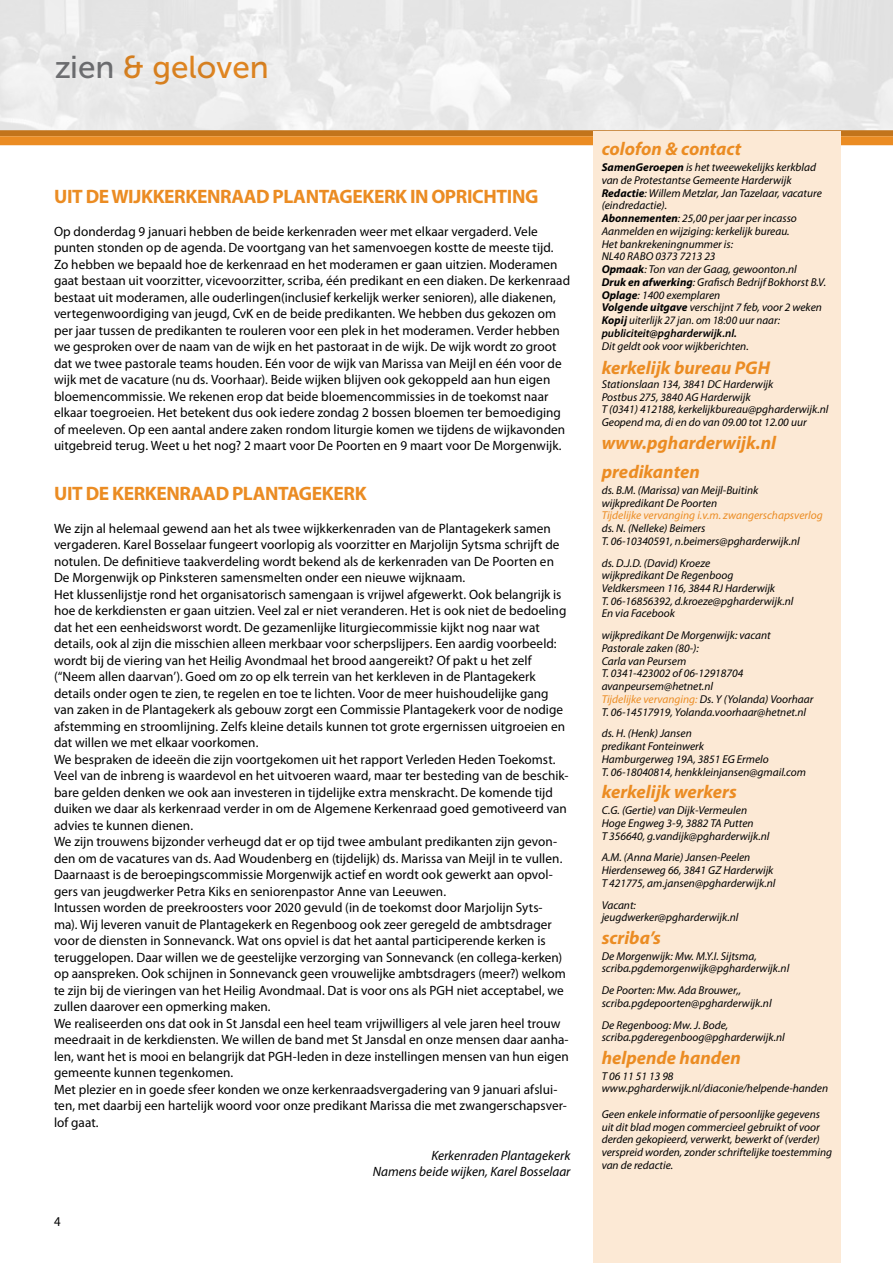
<style>
.page{position:relative;width:893px;height:1263px;background:#fff}
.page>*{position:absolute;margin:0;border:0;box-sizing:border-box;transform-origin:0 0}
.t1{font:31.5px "Museo Sans 500";color:#eb8c23}
.t2{font:700 19.5px "Myriad Pro";letter-spacing:-.02em;color:#eb8c23}
.t3{font:italic 700 18.6px/29.2px "Myriad Pro";color:#eb8c23}
.t4{font:13.5px/16.5px "Myriad Pro";letter-spacing:.005em;color:#000}
.t5{font:italic 13.5px/16.5px "Myriad Pro";letter-spacing:.005em;color:#000;text-align:right}
.t6{font:13.5px "Myriad Pro";letter-spacing:.005em;color:#000;scale:.95 1}
.t7{font:italic 11.4px/12.8px "Myriad Pro";color:#000}
.t8{font:italic 11.4px "Myriad Pro";color:#eb8c23}
.s1{color:#77787b}
.s2{font-weight:700}
.s3{font-weight:600}
.s4{color:#eb8c23}
</style>
<div class="page">
<div style="left:0;top:130px;width:893px;height:6px;background:#c2741b"></div>
<div style="left:0;top:136px;width:893px;height:9px;background:#eb8c23"></div>
<div style="left:593px;top:132px;width:248px;height:1131px;background:#fce9d5"></div>
<h1 class="t1" style="left:54px;top:50px;width:216px"><span class="s1">zien</span> &amp; geloven</h1>
<h2 class="t2" style="left:54px;top:183px;width:298px">UIT DE WIJKKERKENRAAD PLANTAGEKE</h2>
<h2 class="t2" style="left:384px;top:183px;width:154px">RK IN OPRICHTING</h2>
<p class="t4" style="left:54px;top:223px;width:518px">Op donderdag 9 januari hebben de beide kerkenraden weer met elkaar vergaderd. Vele punten stonden op de agenda. De voortgang van het samenvoegen kostte de meeste tijd.<br>Zo hebben we bepaald hoe de kerkenraad en het moderamen er gaan uitzien. Moderamen gaat bestaan uit voorzitter, vicevoorzitter, scriba, één predikant en een diaken. De kerkenraad bestaat uit moderamen, alle ouderlingen(inclusief kerkelijk werker senioren), alle diakenen, vertegenwoordiging van jeugd, CvK en de beide predikanten. We hebben dus gekozen om per jaar tussen de predikanten te rouleren voor een plek in het moderamen. Verder hebben we gesproken over de naam van de wijk en het pastoraat in de wijk. De wijk wordt zo groot dat we twee pastorale teams houden. Eén voor de wijk van Marissa van Meijl en één voor de wijk met de vacature (nu ds. Voorhaar). Beide wijken blijven ook gekoppeld aan hun eigen bloemencommissie. We rekenen erop dat beide bloemencommissies in de toekomst naar elkaar toegroeien. Het betekent dus ook iedere zondag 2 bossen bloemen ter bemoediging of meeleven. Op een aantal andere zaken rondom liturgie komen we tijdens de wijkavonden uitgebreid terug. Weet u het nog? 2 maart voor De Poorten en 9 maart voor De Morgenwijk.</p>
<h2 class="t2" style="left:54px;top:480px;width:257px">UIT DE KERKENRAAD PLANTAGEKE</h2>
<h2 class="t2" style="left:343px;top:480px;width:23px">RK</h2>
<p class="t4" style="left:54px;top:520px;width:516px">We zijn al helemaal gewend aan het als twee wijkkerkenraden van de Plantagekerk samen vergaderen. Karel Bosselaar fungeert voorlopig als voorzitter en Marjolijn Sytsma schrijft de notulen. De definitieve taakverdeling wordt bekend als de kerkenraden van De Poorten en De Morgenwijk op Pinksteren samensmelten onder een nieuwe wijknaam.<br>Het klussenlijstje rond het organisatorisch samengaan is vrijwel afgewerkt. Ook belangrijk is hoe de kerkdiensten er gaan uitzien. Veel zal er niet veranderen. Het is ook niet de bedoeling dat het een eenheidsworst wordt. De gezamenlijke liturgiecommissie kijkt nog naar wat details, ook al zijn die misschien alleen merkbaar voor scherpslijpers. Een aardig voorbeeld: wordt bij de viering van het Heilig Avondmaal het brood aangereikt? Of pakt u het zelf (“Neem allen daarvan’). Goed om zo op elk terrein van het kerkleven in de Plantagekerk details onder ogen te zien, te regelen en toe te lichten. Voor de meer huishoudelijke gang van zaken in de Plantagekerk als gebouw zorgt een Commissie Plantagekerk voor de nodige afstemming en stroomlijning. Zelfs kleine details kunnen tot grote ergernissen uitgroeien en dat willen we met elkaar voorkomen.<br>We bespraken de ideeën die zijn voortgekomen uit het rapport Verleden Heden Toekomst.<br>Veel van de inbreng is waardevol en het uitvoeren waard, maar ter besteding van de beschik&shy;bare gelden denken we ook aan investeren in tijdelijke extra menskracht. De komende tijd duiken we daar als kerkenraad verder in om de Algemene Kerkenraad goed gemotiveerd van advies te kunnen dienen.<br>We zijn trouwens bijzonder verheugd dat er op tijd twee ambulant predikanten zijn gevon&shy;den om de vacatures van ds. Aad Woudenberg en (tijdelijk) ds. Marissa van Meijl in te vullen.<br>Daarnaast is de beroepingscommissie Morgenwijk actief en wordt ook gewerkt aan opvol&shy;gers van jeugdwerker Petra Kiks en seniorenpastor Anne van Leeuwen.<br>Intussen worden de preekroosters voor 2020 gevuld (in de toekomst door Marjolijn Syts&shy;ma). Wij leveren vanuit de Plantagekerk en Regenboog ook zeer geregeld de ambtsdrager voor de diensten in Sonnevanck. Wat ons opviel is dat het aantal participerende kerken is teruggelopen. Daar willen we de geestelijke verzorging van Sonnevanck (en collega-kerken) op aanspreken. Ook schijnen in Sonnevanck geen vrouwelijke ambtsdragers (meer?) welkom te zijn bij de vieringen van het Heilig Avondmaal. Dat is voor ons als PGH niet acceptabel, we zullen daarover een opmerking maken.<br>We realiseerden ons dat ook in St Jansdal een heel team vrijwilligers al vele jaren heel trouw meedraait in de kerkdiensten. We willen de band met St Jansdal en onze mensen daar aanha&shy;len, want het is mooi en belangrijk dat PGH-leden in deze instellingen mensen van hun eigen gemeente kunnen tegenkomen.<br>Met plezier en in goede sfeer konden we onze kerkenraadsvergadering van 9 januari afslui&shy;ten, met daarbij een hartelijk woord voor onze predikant Marissa die met zwangerschapsver&shy;lof gaat.</p>
<p class="t5" style="left:373px;top:1146px;width:199px">Kerkenraden Plantagekerk<br>Namens beide wijken, Karel Bosselaar</p>
<p class="t6" style="left:54px;top:1213px;width:8px">4</p>
<h3 class="t3" style="left:602px;top:134px;width:141px">colofon &amp; contact</h3>
<p class="t7" style="left:602px;top:161px;width:226px"><span class="s2">SamenGeroepen</span> is het tweewekelijks kerkblad van de Protestantse Gemeente Harderwijk <span class="s2">Redactie</span>: Willem Metzlar, Jan Tazelaar, vacature (eindredactie).<br><span class="s2">Abonnementen</span>: 25,00 per jaar per incasso Aanmelden en wijziging: kerkelijk bureau.<br>Het bankrekeningnummer is:<br>NL40 RABO 0373 7213 23<br><span class="s2">Opmaak</span>: Ton van der Gaag, gewoonton.nl<br><span class="s2">Druk en afwerking</span>: Grafisch Bedrijf Bokhorst B.V.<br><span class="s2">Oplage</span>: 1400 exemplaren<br><span class="s2">Volgende uitgave</span> verschijnt 7 feb, voor 2 weken <span class="s2">Kopij</span> uiterlijk 27 jan. om 18:00 uur naar: <span class="s3">publiciteit@pgharderwijk.nl.</span></p>
<p class="t7" style="left:602px;top:339px;width:149px">Dit geldt ook voor wijkberichten.</p>
<h3 class="t3" style="left:602px;top:352px;width:170px">kerkelijk bureau PGH</h3>
<p class="t7" style="left:602px;top:378px;width:228px">Stationslaan 134, 3841 DC Harderwijk<br>Postbus 275, 3840 AG Harderwijk<br>T (0341) 412188, kerkelijkbureau@pgharderwijk.nl Geopend ma, di en do van 09.00 tot 12.00 uur</p>
<h3 class="t3" style="left:602px;top:427px;width:176px">www.pgharderwijk.nl predikanten</h3>
<p class="t7" style="left:602px;top:483px;width:158px">ds. B.M. (Marissa) van Meijl-Buitink wijkpredikant De Poorten</p>
<p class="t8" style="left:602px;top:508px;width:222px">Tijdelijke vervanging i.v.m. zwangerschapsverlog</p>
<p class="t7" style="left:602px;top:522px;width:200px">ds. N. (Nelleke) Beimers<br>T. 06-10340591, n.beimers@pgharderwijk.nl</p>
<p class="t7" style="left:602px;top:556px;width:193px">ds. D.J.D. (David) Kroeze<br>wijkpredikant De Regenboog<br>Veldkersmeen 116, 3844 RJ Harderwijk<br>T. 06-16856392, d.kroeze@pgharderwijk.nl<br>En via Facebook</p>
<p class="t7" style="left:602px;top:629px;width:213px">wijkpredikant De Morgenwijk: vacant Pastorale zaken (80-):<br>Carla van Peursem<br>T. 0341-423002 of 06-12918704 avanpeursem@hetnet.nl<br><span class="s4">Tijdelijke vervanging:</span> Ds. Y (Yolanda) Voorhaar T. 06-14517919, Yolanda.voorhaar@hetnet.nl</p>
<p class="t7" style="left:602px;top:727px;width:206px">ds. H. (Henk) Jansen<br>predikant Fonteinwerk<br>Hamburgerweg 19A, 3851 EG Ermelo<br>T. 06-18040814, henkkleinjansen@gmail.com</p>
<h3 class="t3" style="left:602px;top:777px;width:137px">kerkelijk werkers</h3>
<p class="t7" style="left:602px;top:804px;width:169px">C.G. (Gertie) van Dijk-Vermeulen<br>Hoge Engweg 3-9, 3882 TA Putten<br>T 356640, g.vandijk@pgharderwijk.nl</p>
<p class="t7" style="left:602px;top:851px;width:175px">A.M. (Anna Marie) Jansen-Peelen<br>Hierdenseweg 66, 3841 GZ Harderwijk<br>T 421775, am.jansen@pgharderwijk.nl</p>
<p class="t7" style="left:602px;top:898px;width:138px">Vacant: jeugdwerker@pgharderwijk.nl</p>
<h3 class="t3" style="left:602px;top:922px;width:61px">scriba’s</h3>
<p class="t7" style="left:602px;top:949px;width:189px">De Morgenwijk: Mw. M.Y.I. Sijtsma, scriba.pgdemorgenwijk@pgharderwijk.nl</p>
<p class="t7" style="left:602px;top:984px;width:171px">De Poorten: Mw. Ada Brouwer,, scriba.pgdepoorten@pgharderwijk.nl</p>
<p class="t7" style="left:602px;top:1018px;width:185px">De Regenboog: Mw. J. Bode, scriba.pgderegenboog@pgharderwijk.nl</p>
<h3 class="t3" style="left:602px;top:1042px;width:141px">helpende handen</h3>
<p class="t7" style="left:602px;top:1069px;width:228px">T 06 11 51 13 98 www.pgharderwijk.nl/diaconie/helpende-handen</p>
<p class="t7" style="left:602px;top:1107px;width:232px">Geen enkele informatie of persoonlijke gegevens uit dit blad mogen commercieel gebruikt of voor derden gekopieerd, verwerkt, bewerkt of (verder) verspreid worden, zonder schriftelijke toestemming van de redactie.</p>
</div>
